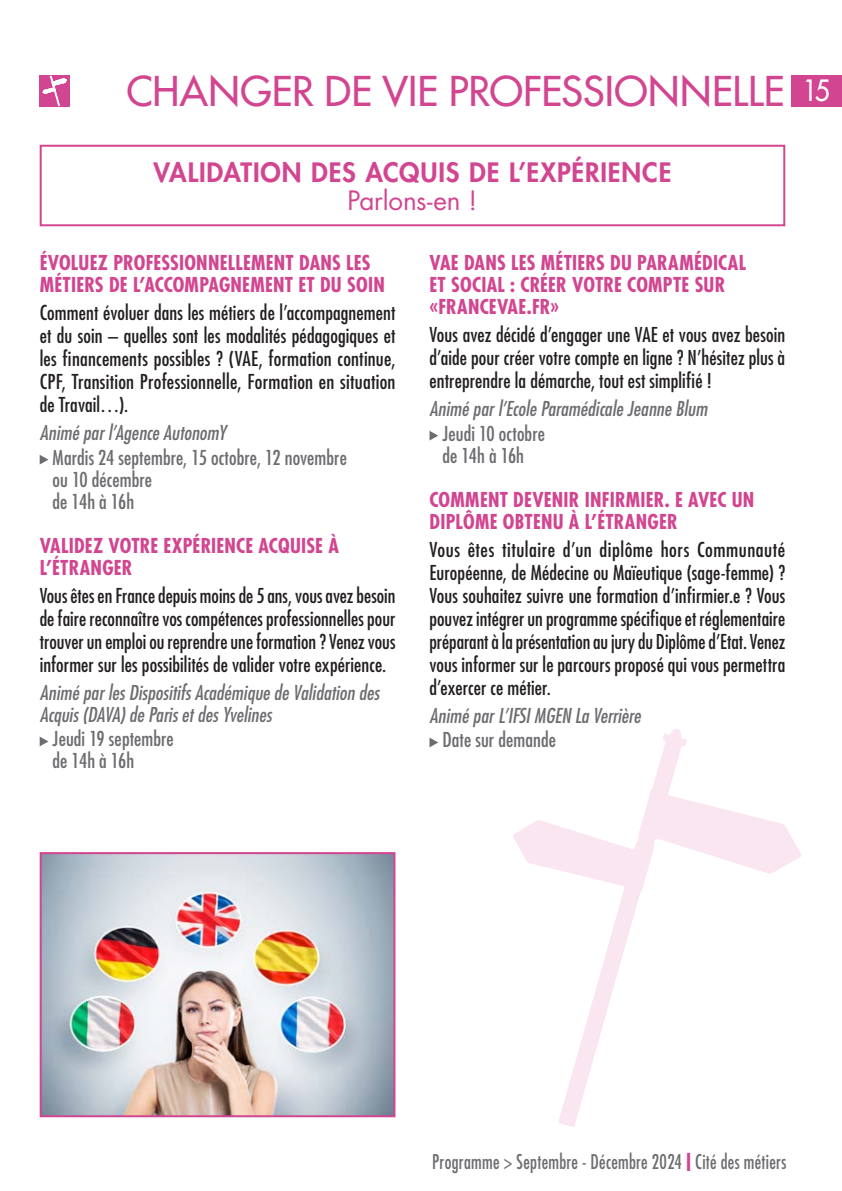
<style>
.page{position:relative;width:842px;height:1191px;background:#fff}
.page>*{position:absolute;margin:0;border:0;box-sizing:border-box;transform-origin:0 0}
.t1{font:500 40px "Futura Std";letter-spacing:.005em;color:#d24590}
.Sous_titre_rose_ok{font:800 26px "Futura Std";letter-spacing:.035em;color:#d24590}
.texte_courant_noir{font:26px "Futura Std";letter-spacing:-.005em;color:#d24590}
.texte_courant_noir-2{font:condensed 20px/23px "Futura Std";letter-spacing:.005em;color:#231f20;text-align:justify}
.Titre_Petit_rose{font:700 condensed 20px/22px "Futura Std";letter-spacing:.01em;color:#d24590}
.animé_par_GRIS{font:italic condensed 20px/22px "Futura Std";letter-spacing:.005em;color:#6c6d70}
.Jours_horaires{font:condensed 20px/22px "Futura Std";letter-spacing:.005em;color:#6c6d70}
.t2{font:condensed 19.8px "Futura Std";letter-spacing:.015em;color:#6c6d70;scale:.91 1}
.s1{font-size:28.6px;color:#fff}
.s2{font-weight:700;font-size:24px;color:#d24590}
</style>
<div class="page">
<div style="left:39px;top:75px;width:31px;height:31px;background:#d24590"></div>
<svg style="left:42px;top:76px;width:25px;height:30px"></svg>
<div style="left:791px;top:75px;width:51px;height:31px;background:#d24590"></div>
<svg style="left:663px;top:729px;width:24px;height:17px"></svg>
<svg style="left:558px;top:738px;width:124px;height:389px"></svg>
<svg style="left:513px;top:789px;width:288px;height:103px"></svg>
<div style="left:40px;top:145px;width:745px;height:81px;border:2px solid #d24590"></div>
<svg style="left:40px;top:455px;width:8px;height:9px"></svg>
<svg style="left:40px;top:737px;width:8px;height:9px"></svg>
<svg style="left:429px;top:431px;width:9px;height:9px"></svg>
<svg style="left:429px;top:737px;width:9px;height:10px"></svg>
<img style="left:43px;top:855px;width:349px;height:259px">
<div style="left:40px;top:852px;width:355px;height:265px;border:2px solid #d24590"></div>
<h1 class="t1" style="left:126px;top:66px;width:705px">CHANGER DE VIE PROFESSIONNELLE <span class="s1">15</span></h1>
<p class="Sous_titre_rose_ok" style="left:154px;top:156px;width:519px">VALIDATION DES ACQUIS DE L’EXPÉRIENCE</p>
<p class="texte_courant_noir" style="left:348px;top:184px;width:131px">Parlons-en !</p>
<p class="Titre_Petit_rose" style="left:40px;top:252px;width:347px">ÉVOLUEZ PROFESSIONNELLEMENT DANS LES<br>MÉTIERS DE L’ACCOMPAGNEMENT ET DU SOIN</p>
<p class="texte_courant_noir-2" style="left:40px;top:301px;width:357px">Comment évoluer dans les métiers de l’accompagnement et du soin – quelles sont les modalités pédagogiques et les financements possibles ? (VAE, formation continue, CPF, Transition Professionnelle, Formation en situation de Travail…).</p>
<p class="animé_par_GRIS" style="left:40px;top:422px;width:188px">Animé par l’Agence AutonomY</p>
<p class="Jours_horaires" style="left:53px;top:446px;width:296px">Mardis 24 septembre, 15 octobre, 12 novembre ou 10 décembre<br>de 14h à 16h</p>
<p class="Titre_Petit_rose" style="left:40px;top:535px;width:301px">VALIDEZ VOTRE EXPÉRIENCE ACQUISE À<br>L’ÉTRANGER</p>
<p class="texte_courant_noir-2" style="left:40px;top:584px;width:357px">Vous êtes en France depuis moins de 5 ans, vous avez besoin de faire reconnaître vos compétences professionnelles pour trouver un emploi ou reprendre une formation ? Venez vous informer sur les possibilités de valider votre expérience.</p>
<p class="animé_par_GRIS" style="left:40px;top:682px;width:341px">Animé par les Dispositifs Académique de Validation des<br>Acquis (DAVA) de Paris et des Yvelines</p>
<p class="Jours_horaires" style="left:53px;top:728px;width:123px">Jeudi 19 septembre de 14h à 16h</p>
<p class="Titre_Petit_rose" style="left:429px;top:252px;width:318px">VAE DANS LES MÉTIERS DU PARAMÉDICAL<br>ET SOCIAL : CRÉER VOTRE COMPTE SUR «FRANCEVAE.FR»</p>
<p class="texte_courant_noir-2" style="left:429px;top:323px;width:357px">Vous avez décidé d’engager une VAE et vous avez besoin d’aide pour créer votre compte en ligne ? N’hésitez plus à entreprendre la démarche, tout est simplifié !</p>
<p class="animé_par_GRIS" style="left:429px;top:398px;width:279px">Animé par l’Ecole Paramédicale Jeanne Blum</p>
<p class="Jours_horaires" style="left:442px;top:422px;width:104px">Jeudi 10 octobre de 14h à 16h</p>
<p class="Titre_Petit_rose" style="left:429px;top:489px;width:326px">COMMENT DEVENIR INFIRMIER. E AVEC UN<br>DIPLÔME OBTENU À L’ÉTRANGER</p>
<p class="texte_courant_noir-2" style="left:429px;top:538px;width:357px">Vous êtes titulaire d’un diplôme hors Communauté Européenne, de Médecine ou Maïeutique (sage-femme) ?<br>Vous souhaitez suivre une formation d’infirmier.e ? Vous pouvez intégrer un programme spécifique et réglementaire préparant à la présentation au jury du Diplôme d’Etat. Venez vous informer sur le parcours proposé qui vous permettra d’exercer ce métier.</p>
<p class="animé_par_GRIS" style="left:429px;top:705px;width:213px">Animé par L’IFSI MGEN La Verrière</p>
<p class="Jours_horaires" style="left:442px;top:729px;width:115px">Date sur demande</p>
<p class="t2" style="left:432px;top:1149px;width:391px">Programme &gt; Septembre - Décembre 2024 <span class="s2">I</span> Cité des métiers</p>
</div>
